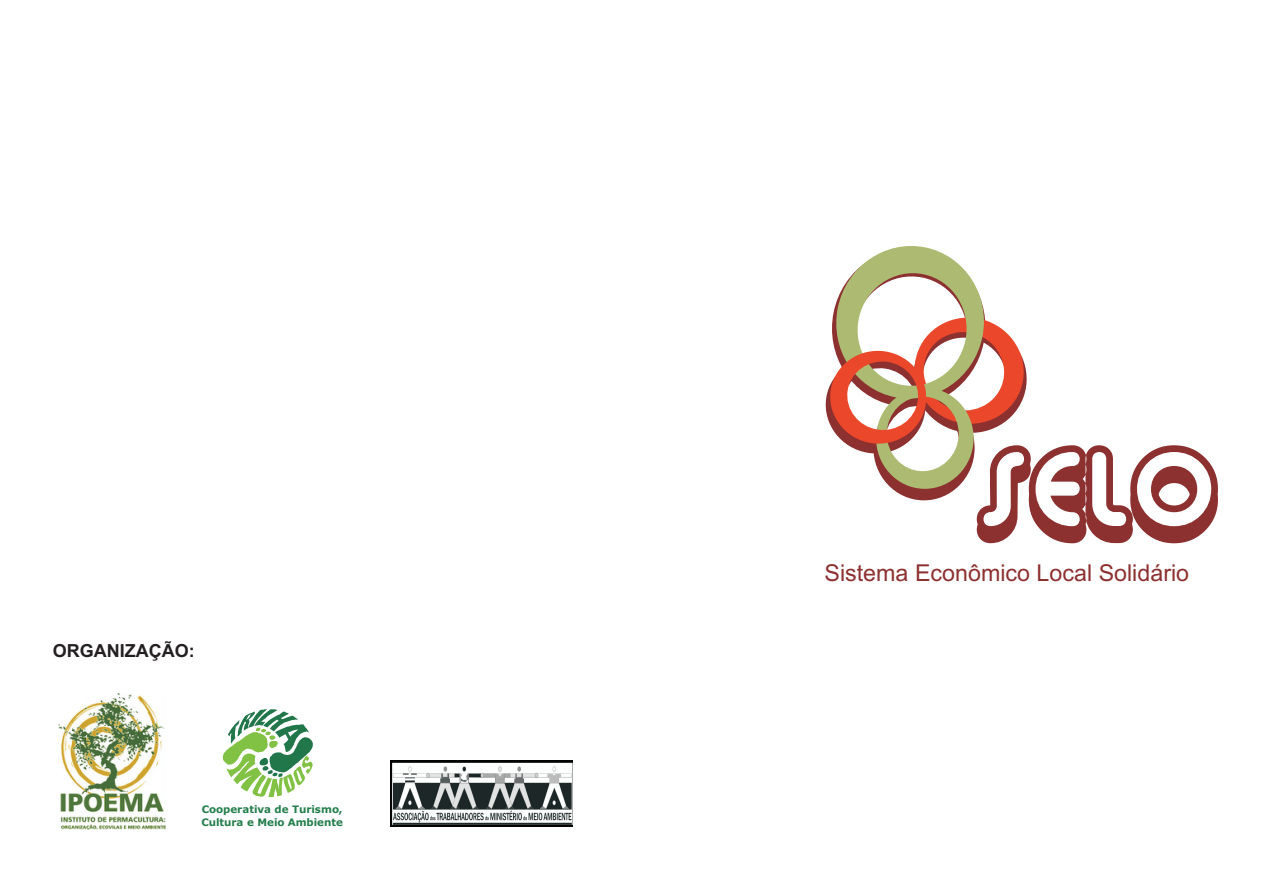
<style>
.page{position:relative;width:1263px;height:893px;background:#fff}
.page>*{position:absolute;margin:0;border:0;box-sizing:border-box;transform-origin:0 0}
.t1{font:23.25px "Arial";color:#8d3030}
.t2{font:700 18px "Arial";color:#231f20}
.t3{font:700 10.35px/12.9px "Verdana";color:#237e4b}
</style>
<div class="page">
<svg style="left:825px;top:246px;width:393px;height:297px"></svg>
<img style="left:59px;top:693px;width:106px;height:136px">
<svg style="left:223px;top:709px;width:90px;height:88px"></svg>
<img style="left:390px;top:761px;width:183px;height:66px">
<h2 class="t2" style="left:53px;top:643px;width:143px">ORGANIZAÇÃO:</h2>
<p class="t3" style="left:201px;top:803px;width:143px">Cooperativa de Turismo,<br>Cultura e Meio Ambiente</p>
<h1 class="t1" style="left:824px;top:564px;width:366px">Sistema Econômico Local Solidário</h1>
</div>
